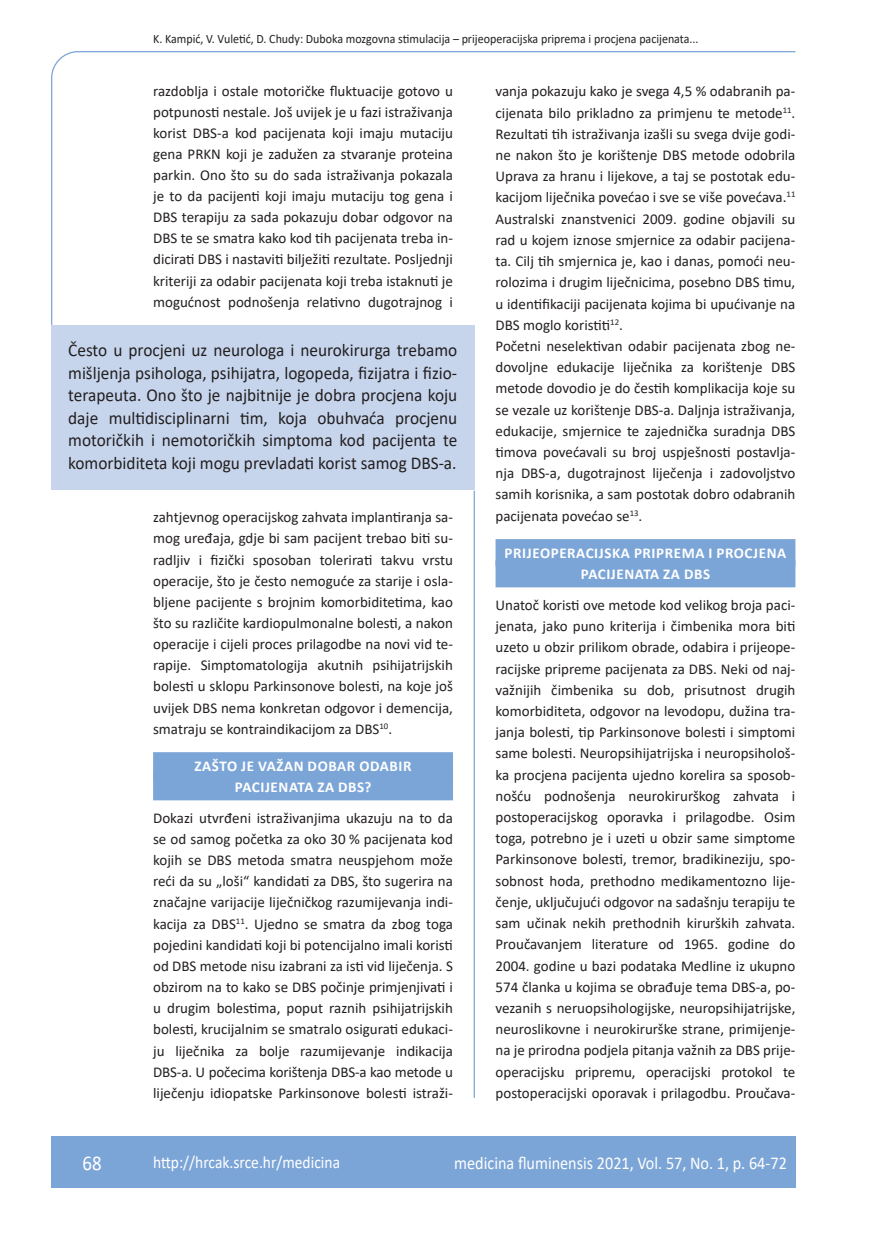
<style>
.page{position:relative;width:872px;height:1234px;background:#fff}
.page>*{position:absolute;margin:0;border:0;box-sizing:border-box;transform-origin:0 0}
.t1{font:21px "Calibri";color:#fff;scale:.9 1}
.anterfile{font:18px/22.5px "Calibri";color:#231f20;text-align:justify;scale:.96 1}
.t2{font:18px "Calibri";color:#fff;scale:.9 1}
.t3{font:17.25px "Calibri";color:#fff;scale:.9 1}
.osnovni_tekst{font:15px/21.1px "Calibri";color:#231f20;text-align:justify}
.naslov_ruler{font:700 15px "Calibri";letter-spacing:.04em;color:#fff}
.glava{font:12.75px "Calibri";color:#231f20;scale:.94 1}
</style>
<div class="page">
<svg style="left:51px;top:51px;width:745px;height:275px"></svg>
<hr style="left:473px;top:490px;width:2px;height:607px;background:#7ca5d7">
<div style="left:51px;top:1135px;width:744px;height:51px;background:#7ca5d7"></div>
<div style="left:495px;top:539px;width:300px;height:27px;background:#7ca5d7"></div>
<div style="left:495px;top:560px;width:300px;height:27px;background:#7ca5d7"></div>
<div style="left:51px;top:325px;width:423px;height:164px;background:#c6d5ec"></div>
<div style="left:153px;top:752px;width:300px;height:27px;background:#7ca5d7"></div>
<div style="left:153px;top:773px;width:300px;height:27px;background:#7ca5d7"></div>
<p class="glava" style="left:153px;top:29px;width:582px">K. Kampić, V. Vuletić, D. Chudy: Duboka mozgovna stimulacija – prijeoperacijska priprema i procjena pacijenata...</p>
<p class="osnovni_tekst" style="left:153px;top:80px;width:301px">razdoblja i ostale motoričke fluktuacije gotovo u potpunosti nestale. Još uvijek je u fazi istraživanja korist DBS-a kod pacijenata koji imaju mutaciju gena PRKN koji je zadužen za stvaranje proteina parkin. Ono što su do sada istraživanja pokazala je to da pacijenti koji imaju mutaciju tog gena i DBS terapiju za sada pokazuju dobar odgovor na DBS te se smatra kako kod tih pacijenata treba in&shy;dicirati DBS i nastaviti bilježiti rezultate. Posljednji kriteriji za odabir pacijenata koji treba istaknuti je mogućnost podnošenja relativno dugotrajnog i</p>
<p class="osnovni_tekst" style="left:495px;top:80px;width:301px">vanja pokazuju kako je svega 4,5 % odabranih pa&shy;cijenata bilo prikladno za primjenu te metode<sup>11</sup>.<br>Rezultati tih istraživanja izašli su svega dvije godi&shy;ne nakon što je korištenje DBS metode odobrila Uprava za hranu i lijekove, a taj se postotak edu&shy;kacijom liječnika povećao i sve se više povećava.<sup>11<br></sup>Australski znanstvenici 2009. godine objavili su rad u kojem iznose smjernice za odabir pacijena&shy;ta. Cilj tih smjernica je, kao i danas, pomoći neu&shy;rolozima i drugim liječnicima, posebno DBS timu, u identifikaciji pacijenata kojima bi upućivanje na DBS moglo koristiti<sup>12</sup>.</p>
<p class="osnovni_tekst" style="left:495px;top:335px;width:301px">Početni neselektivan odabir pacijenata zbog ne&shy;dovoljne edukacije liječnika za korištenje DBS metode dovodio je do čestih komplikacija koje su se vezale uz korištenje DBS-a. Daljnja istraživanja, edukacije, smjernice te zajednička suradnja DBS timova povećavali su broj uspješnosti postavlja&shy;nja DBS-a, dugotrajnost liječenja i zadovoljstvo samih korisnika, a sam postotak dobro odabranih pacijenata povećao se<sup>13</sup>.</p>
<p class="naslov_ruler" style="left:504px;top:542px;width:283px">PRIJEOPERACIJSKA PRIPREMA I PROCJENA</p>
<p class="naslov_ruler" style="left:581px;top:563px;width:131px">PACIJENATA ZA DBS</p>
<p class="osnovni_tekst" style="left:495px;top:593px;width:301px">Unatoč koristi ove metode kod velikog broja paci&shy;jenata, jako puno kriterija i čimbenika mora biti uzeto u obzir prilikom obrade, odabira i prijeope&shy;racijske pripreme pacijenata za DBS. Neki od naj&shy;važnijih čimbenika su dob, prisutnost drugih komorbiditeta, odgovor na levodopu, dužina tra&shy;janja bolesti, tip Parkinsonove bolesti i simptomi same bolesti. Neuropsihijatrijska i neuropsihološ&shy;ka procjena pacijenta ujedno korelira sa sposob&shy;nošću podnošenja neurokirurškog zahvata i postoperacijskog oporavka i prilagodbe. Osim toga, potrebno je i uzeti u obzir same simptome Parkinsonove bolesti, tremor, bradikineziju, spo&shy;sobnost hoda, prethodno medikamentozno lije&shy;čenje, uključujući odgovor na sadašnju terapiju te sam učinak nekih prethodnih kirurških zahvata.<br>Proučavanjem literature od 1965. godine do 2004. godine u bazi podataka Medline iz ukupno 574 članka u kojima se obrađuje tema DBS-a, po&shy;vezanih s neruopsihologijske, neuropsihijatrijske, neuroslikovne i neurokirurške strane, primijenje&shy;na je prirodna podjela pitanja važnih za DBS prije&shy;operacijsku pripremu, operacijski protokol te postoperacijski oporavak i prilagodbu. Proučava-</p>
<p class="anterfile" style="left:68px;top:338px;width:407px">Često u procjeni uz neurologa i neurokirurga trebamo mišljenja psihologa, psihijatra, logopeda, fizijatra i fizio&shy;terapeuta. Ono što je najbitnije je dobra procjena koju daje multidisciplinarni tim, koja obuhvaća procjenu motoričkih i nemotoričkih simptoma kod pacijenta te komorbiditeta koji mogu prevladati korist samog DBS-a.</p>
<p class="osnovni_tekst" style="left:153px;top:506px;width:301px">zahtjevnog operacijskog zahvata implantiranja sa&shy;mog uređaja, gdje bi sam pacijent trebao biti su&shy;radljiv i fizički sposoban tolerirati takvu vrstu operacije, što je često nemoguće za starije i osla&shy;bljene pacijente s brojnim komorbiditetima, kao što su različite kardiopulmonalne bolesti, a nakon operacije i cijeli proces prilagodbe na novi vid te&shy;rapije. Simptomatologija akutnih psihijatrijskih bolesti u sklopu Parkinsonove bolesti, na koje još uvijek DBS nema konkretan odgovor i demencija, smatraju se kontraindikacijom za DBS<sup>10</sup>.</p>
<p class="naslov_ruler" style="left:195px;top:755px;width:218px">ZAŠTO JE VAŽAN DOBAR ODABIR</p>
<p class="naslov_ruler" style="left:235px;top:776px;width:138px">PACIJENATA ZA DBS?</p>
<p class="osnovni_tekst" style="left:153px;top:806px;width:301px">Dokazi utvrđeni istraživanjima ukazuju na to da se od samog početka za oko 30 % pacijenata kod kojih se DBS metoda smatra neuspjehom može reći da su „loši“ kandidati za DBS, što sugerira na značajne varijacije liječničkog razumijevanja indi&shy;kacija za DBS<sup>11</sup>. Ujedno se smatra da zbog toga pojedini kandidati koji bi potencijalno imali koristi od DBS metode nisu izabrani za isti vid liječenja. S obzirom na to kako se DBS počinje primjenjivati i u drugim bolestima, poput raznih psihijatrijskih bolesti, krucijalnim se smatralo osigurati edukaci&shy;ju liječnika za bolje razumijevanje indikacija DBS-a. U počecima korištenja DBS-a kao metode u liječenju idiopatske Parkinsonove bolesti istraži-</p>
<p class="t1" style="left:82px;top:1147px;width:23px">68</p>
<p class="t3" style="left:153px;top:1149px;width:209px">http://hrcak.srce.hr/medicina</p>
<p class="t2" style="left:454px;top:1149px;width:371px">medicina fluminensis 2021, Vol. 57, No. 1, p. 64-72</p>
</div>
